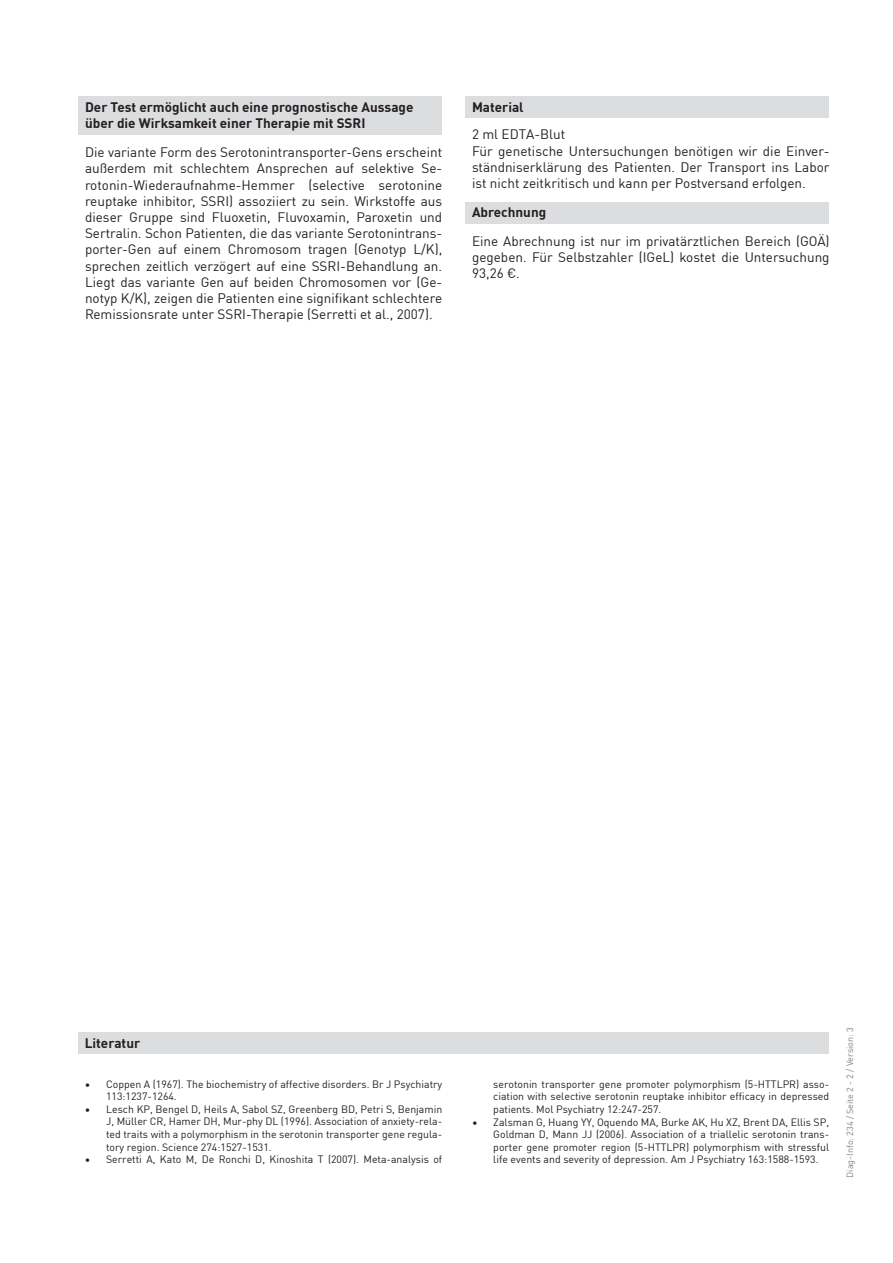
<style>
.page{position:relative;width:893px;height:1263px;background:#fff}
.page>*{position:absolute;margin:0;border:0;box-sizing:border-box;transform-origin:0 0}
.t1{font:13.5px/16.2px "DIN Pro";color:#231f20;text-align:justify}
.t2{font:700 13.5px/16.2px "DIN Pro";color:#231f20}
.t3{font:10.5px/12.6px "DIN Pro";color:#231f20;text-align:justify}
.t4{font:9px "DIN Pro";color:#808285}
</style>
<div class="page">
<div style="left:79px;top:96px;width:363px;height:38px;background:#dcdddf"></div>
<div style="left:466px;top:202px;width:363px;height:21px;background:#dcdddf"></div>
<div style="left:466px;top:96px;width:363px;height:21px;background:#dcdddf"></div>
<div style="left:79px;top:1032px;width:750px;height:21px;background:#dcdddf"></div>
<p class="t2" style="left:85px;top:98px;width:330px">Der Test ermöglicht auch eine prognostische Aussage über die Wirksamkeit einer Therapie mit SSRI</p>
<p class="t1" style="left:85px;top:143px;width:359px">Die variante Form des Serotonintransporter-Gens erscheint außerdem mit schlechtem Ansprechen auf selektive Se&shy;rotonin-Wiederaufnahme-Hemmer (selective serotonine reuptake inhibitor, SSRI) assoziiert zu sein. Wirkstoffe aus dieser Gruppe sind Fluoxetin, Fluvoxamin, Paroxetin und Sertralin. Schon Patienten, die das variante Serotonintrans&shy;porter-Gen auf einem Chromosom tragen (Genotyp L/K), sprechen zeitlich verzögert auf eine SSRI-Behandlung an.<br>Liegt das variante Gen auf beiden Chromosomen vor (Ge&shy;notyp K/K), zeigen die Patienten eine signifikant schlechtere Remissionsrate unter SSRI-Therapie (Serretti et al., 2007).</p>
<p class="t2" style="left:472px;top:99px;width:53px">Material</p>
<p class="t1" style="left:472px;top:126px;width:359px;text-align:left">2 ml EDTA-Blut<br>Für genetische Untersuchungen benötigen wir die Einver&shy;ständniserklärung des Patienten. Der Transport ins Labor ist nicht zeitkritisch und kann per Postversand erfolgen.</p>
<p class="t2" style="left:472px;top:203px;width:76px">Abrechnung</p>
<p class="t1" style="left:472px;top:232px;width:359px">Eine Abrechnung ist nur im privatärztlichen Bereich (GOÄ) gegeben. Für Selbstzahler (IGeL) kostet die Untersuchung 93,26 €.</p>
<p class="t2" style="left:85px;top:1034px;width:57px">Literatur</p>
<p class="t3" style="left:106px;top:1077px;width:338px;text-indent:-21px">• Coppen A (1967). The biochemistry of affective disorders. Br J Psychiatry<br>113:1237-1264.</p>
<p class="t3" style="left:106px;top:1102px;width:338px;text-indent:-21px">• Lesch KP, Bengel D, Heils A, Sabol SZ, Greenberg BD, Petri S, Benjamin J, Müller CR, Hamer DH, Mur-phy DL (1996). Association of anxiety-rela&shy;ted traits with a polymorphism in the serotonin transporter gene regula&shy;tory region. Science 274:1527-1531.</p>
<p class="t3" style="left:85px;top:1152px;width:359px">• Serretti A, Kato M, De Ronchi D, Kinoshita T (2007). Meta-analysis of</p>
<p class="t3" style="left:493px;top:1077px;width:337px">serotonin transporter gene promoter polymorphism (5-HTTLPR) asso&shy;ciation with selective serotonin reuptake inhibitor efficacy in depressed patients. Mol Psychiatry 12:247-257.</p>
<p class="t3" style="left:493px;top:1115px;width:337px;text-indent:-21px">• Zalsman G, Huang YY, Oquendo MA, Burke AK, Hu XZ, Brent DA, Ellis SP, Goldman D, Mann JJ (2006). Association of a triallelic serotonin trans&shy;porter gene promoter region (5-HTTLPR) polymorphism with stressful life events and severity of depression. Am J Psychiatry 163:1588-1593.</p>
<p class="t4" style="left:843px;top:1177px;width:152px;rotate:-90deg">Diag-Info: 234 / Seite 2 - 2 / Version: 3</p>
</div>
